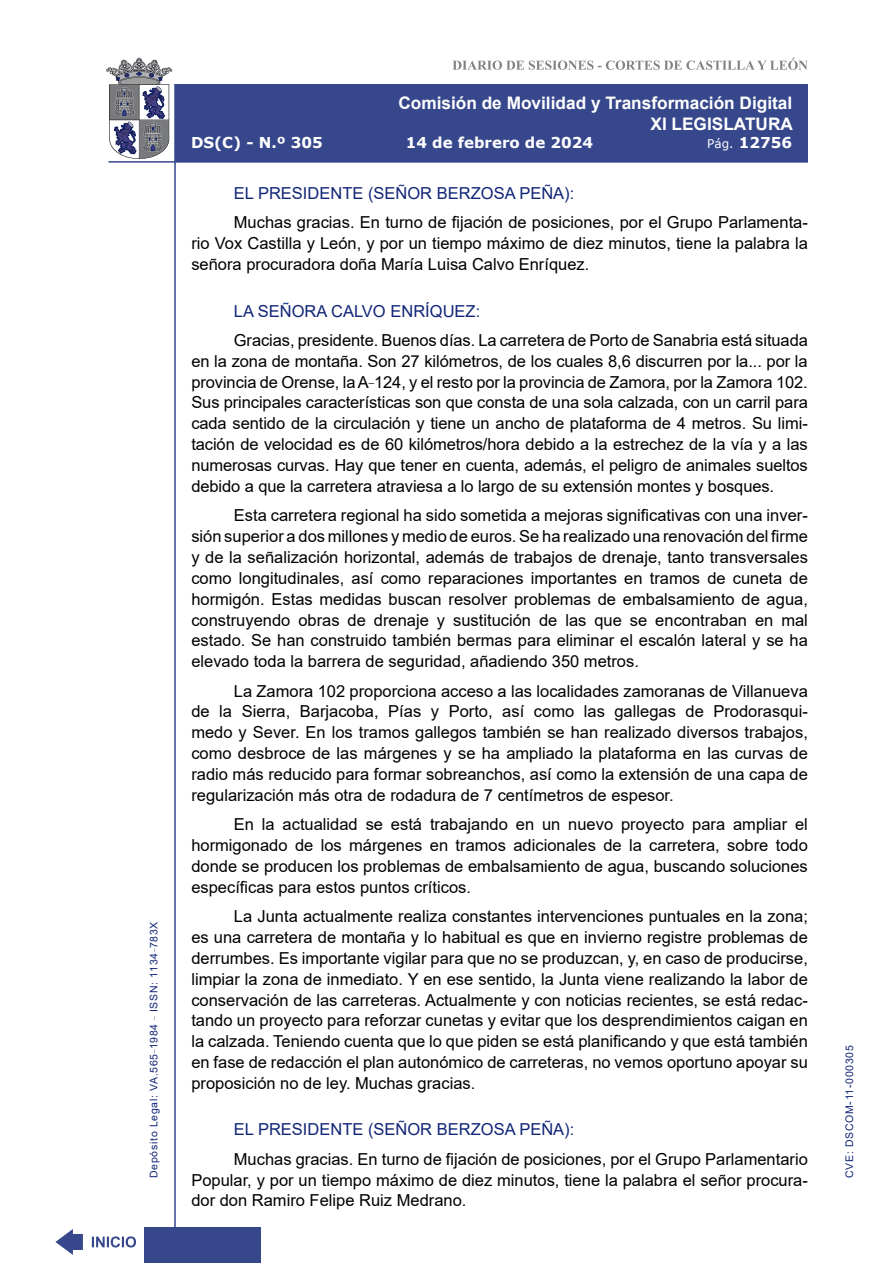
<style>
.page{position:relative;width:893px;height:1263px;background:#fff}
.page>*{position:absolute;margin:0;border:0;box-sizing:border-box;transform-origin:0 0}
.t1{font:700 17.25px/20.7px "Arial";color:#fff;text-align:right}
.t2{font:16.5px/20.9px "Arial";color:#000;text-align:justify}
.Orador{font:16.5px "Arial";color:#122678}
.t3{font:700 15px "Verdana";color:#fff}
.t4{font:10.5px "Arial";letter-spacing:.065em;color:#122678}
.s1{font-weight:400;font-size:12px}
</style>
<div class="page">
<svg style="left:452px;top:58px;width:356px;height:12px"></svg>
<hr style="left:174px;top:84px;width:2px;height:1179px;background:#36478c">
<div style="left:144px;top:1227px;width:117px;height:36px;background:#36478c"></div>
<div style="left:175px;top:84px;width:633px;height:78px;background:#36478c"></div>
<hr style="left:108px;top:161px;width:700px;height:2px;background:#36478c">
<svg style="left:92px;top:1236px;width:44px;height:11px"></svg>
<svg style="left:55px;top:1229px;width:28px;height:26px"></svg>
<svg style="left:106px;top:58px;width:66px;height:101px"></svg>
<p class="t4" style="left:146px;top:1178px;width:258px;rotate:-90deg">Depósito Legal: VA.565<sup>_</sup>1984 <sup>_</sup> ISSN: 1134<sup>_</sup>783X</p>
<p class="t1" style="left:398px;top:93px;width:396px">Comisión de Movilidad y Transformación Digital<br>XI LEGISLATURA</p>
<p class="t3" style="left:191px;top:132px;width:133px">DS(C) - N.º 305</p>
<p class="t3" style="left:406px;top:132px;width:189px">14 de febrero de 2024</p>
<p class="t3" style="left:707px;top:132px;width:86px"><span class="s1">Pág.</span> 12756</p>
<p class="Orador" style="left:234px;top:182px;width:342px">EL PRESIDENTE (SEÑOR BERZOSA PEÑA):</p>
<p class="t2" style="left:191px;top:212px;width:618px;text-indent:43px">Muchas gracias. En turno de fijación de posiciones, por el Grupo Parlamenta&shy;rio Vox Castilla y León, y por un tiempo máximo de diez minutos, tiene la palabra la señora procuradora doña María Luisa Calvo Enríquez.</p>
<p class="Orador" style="left:234px;top:299px;width:248px">LA SEÑORA CALVO ENRÍQUEZ:</p>
<p class="t2" style="left:191px;top:330px;width:618px;text-indent:43px">Gracias, presidente. Buenos días. La carretera de Porto de Sanabria está situada en la zona de montaña. Son 27 kilómetros, de los cuales 8,6 discurren por la... por la provincia de Orense, la A<sup>_</sup>124, y el resto por la provincia de Zamora, por la Zamora 102.<br>Sus principales características son que consta de una sola calzada, con un carril para cada sentido de la circulación y tiene un ancho de plataforma de 4 metros. Su limi&shy;tación de velocidad es de 60 kilómetros/hora debido a la estrechez de la vía y a las numerosas curvas. Hay que tener en cuenta, además, el peligro de animales sueltos debido a que la carretera atraviesa a lo largo de su extensión montes y bosques.</p>
<p class="t2" style="left:191px;top:505px;width:618px;text-indent:43px">Esta carretera regional ha sido sometida a mejoras significativas con una inver&shy;sión superior a dos millones y medio de euros. Se ha realizado una renovación del firme y de la señalización horizontal, además de trabajos de drenaje, tanto transversales como longitudinales, así como reparaciones importantes en tramos de cuneta de hormigón. Estas medidas buscan resolver problemas de embalsamiento de agua, construyendo obras de drenaje y sustitución de las que se encontraban en mal estado. Se han construido también bermas para eliminar el escalón lateral y se ha elevado toda la barrera de seguridad, añadiendo 350 metros.</p>
<p class="t2" style="left:191px;top:680px;width:618px;text-indent:43px">La Zamora 102 proporciona acceso a las localidades zamoranas de Villanueva de la Sierra, Barjacoba, Pías y Porto, así como las gallegas de Prodorasqui&shy;medo y Sever. En los tramos gallegos también se han realizado diversos trabajos, como desbroce de las márgenes y se ha ampliado la plataforma en las curvas de radio más reducido para formar sobreanchos, así como la extensión de una capa de regularización más otra de rodadura de 7 centímetros de espesor.</p>
<p class="t2" style="left:191px;top:814px;width:618px;text-indent:43px">En la actualidad se está trabajando en un nuevo proyecto para ampliar el hormigonado de los márgenes en tramos adicionales de la carretera, sobre todo donde se producen los problemas de embalsamiento de agua, buscando soluciones específicas para estos puntos críticos.</p>
<p class="t2" style="left:191px;top:906px;width:618px;text-indent:43px">La Junta actualmente realiza constantes intervenciones puntuales en la zona; es una carretera de montaña y lo habitual es que en invierno registre problemas de derrumbes. Es importante vigilar para que no se produzcan, y, en caso de producirse, limpiar la zona de inmediato. Y en ese sentido, la Junta viene realizando la labor de conservación de las carreteras. Actualmente y con noticias recientes, se está redac&shy;tando un proyecto para reforzar cunetas y evitar que los desprendimientos caigan en la calzada. Teniendo cuenta que lo que piden se está planificando y que está también en fase de redacción el plan autonómico de carreteras, no vemos oportuno apoyar su proposición no de ley. Muchas gracias.</p>
<p class="Orador" style="left:234px;top:1118px;width:342px">EL PRESIDENTE (SEÑOR BERZOSA PEÑA):</p>
<p class="t2" style="left:191px;top:1148px;width:618px;text-indent:43px">Muchas gracias. En turno de fijación de posiciones, por el Grupo Parlamentario Popular, y por un tiempo máximo de diez minutos, tiene la palabra el señor procura&shy;dor don Ramiro Felipe Ruiz Medrano.</p>
<p class="t4" style="left:842px;top:1178px;width:134px;rotate:-90deg">CVE: DSCOM-11-000305</p>
</div>
